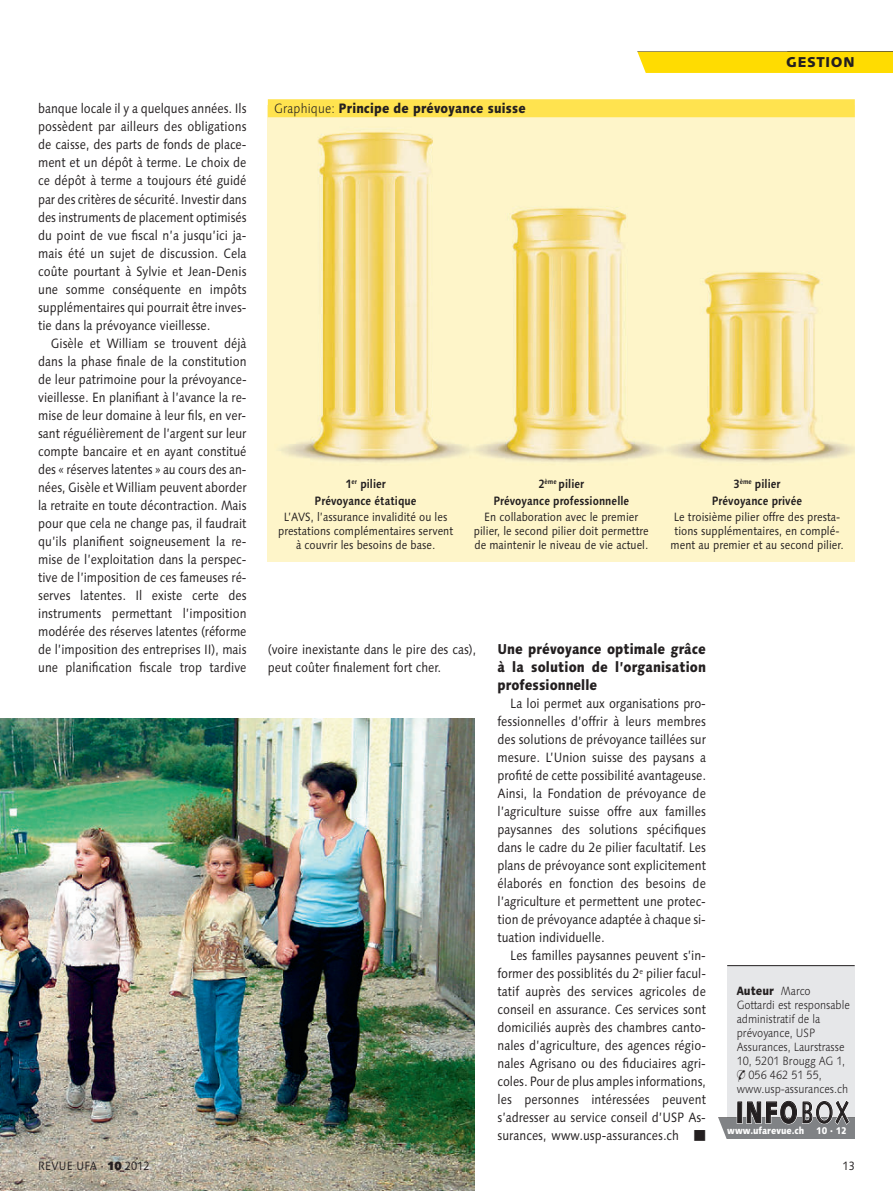
<style>
.page{position:relative;width:893px;height:1191px;background:#fff}
.page>*{position:absolute;margin:0;border:0;box-sizing:border-box;transform-origin:0 0}
.t1{font:900 30px "Syntax";color:#231f20;scale:.7 1}
.t2{font:800 14.25px/18px "Linotype Syntax";letter-spacing:.01em;color:#231f20;text-align:justify;scale:.88 1}
.t3{font:800 14.25px "Linotype Syntax";letter-spacing:.01em;color:#231f20}
.t4{font:13.5px/18px "Linotype Syntax";color:#231f20;scale:.88 1}
.t5{font:800 13.5px "Linotype Syntax";letter-spacing:.015em;color:#231f20;scale:.88 1}
.t6{font:12px/16.6px "Linotype Syntax";letter-spacing:.005em;color:#231f20;text-align:center;scale:.88 1}
.t7{font:300 12px "Linotype Syntax";color:#231f20;scale:.88 1}
.t8{font:700 12px/16.6px "Linotype Syntax";letter-spacing:.005em;color:#231f20;text-align:center;scale:.88 1}
.t9{font:12px "Linotype Syntax";letter-spacing:.035em;color:#231f20;scale:.88 1}
.t10{font:800 12px "Linotype Syntax";color:#231f20;scale:.88 1}
.t11{font:800 9.75px "Linotype Syntax";color:#fff;scale:.88 1}
.s1{font-weight:300}
.s2{font-weight:700}
.s3{font-weight:400}
.s4{font-family:"Universal Newswith Comm Pi"}
.s5{font-weight:900}
</style>
<div class="page">
<div style="left:637px;top:52px;width:256px;height:21px;background:#ffdc01"></div>
<hr style="left:637px;top:51px;width:256px;height:1px;background:#231f20">
<img style="left:0;top:718px;width:475px;height:472px">
<img style="left:268px;top:117px;width:587px;height:444px">
<div style="left:727px;top:965px;width:127px;height:169px;background:#e6e7e9"></div>
<hr style="left:727px;top:965px;width:127px;height:1px;background:#231f20">
<div style="left:718px;top:1118px;width:137px;height:20px;background:#808285"></div>
<hr style="left:718px;top:1117px;width:137px;height:1px;background:#231f20">
<div style="left:268px;top:99px;width:587px;height:18px;background:#ffe34f"></div>
<p class="t4" style="left:38px;top:101px;width:238px">banque locale il y a quelques années. Ils</p>
<p class="t4" style="left:38px;top:119px;width:238px">possèdent par ailleurs des obligations</p>
<p class="t4" style="left:38px;top:137px;width:238px">de caisse, des parts de fonds de place-</p>
<p class="t4" style="left:38px;top:155px;width:238px">ment et un dépôt à terme. Le choix de</p>
<p class="t4" style="left:38px;top:173px;width:238px">ce dépôt à terme a toujours été guidé</p>
<p class="t4" style="left:38px;top:191px;width:238px">par des critères de sécurité. Investir dans</p>
<p class="t4" style="left:38px;top:209px;width:238px">des instruments de placement optimisés</p>
<p class="t4" style="left:38px;top:227px;width:238px">du point de vue fiscal n’a jusqu’ici ja-</p>
<p class="t4" style="left:38px;top:245px;width:238px">mais été un sujet de discussion. Cela</p>
<p class="t4" style="left:38px;top:263px;width:238px">coûte pourtant à Sylvie et Jean-Denis</p>
<p class="t4" style="left:38px;top:281px;width:238px">une somme conséquente en impôts</p>
<p class="t4" style="left:38px;top:299px;width:238px">supplémentaires qui pourrait être inves-</p>
<p class="t4" style="left:38px;top:317px;width:197px">tie dans la prévoyance vieillesse.</p>
<p class="t4" style="left:51px;top:335px;width:224px">Gisèle et William se trouvent déjà</p>
<p class="t4" style="left:38px;top:353px;width:238px">dans la phase finale de la constitution</p>
<p class="t4" style="left:38px;top:371px;width:238px">de leur patrimoine pour la prévoyance-</p>
<p class="t4" style="left:38px;top:389px;width:238px">vieillesse. En planifiant à l’avance la re-</p>
<p class="t4" style="left:38px;top:407px;width:238px">mise de leur domaine à leur fils, en ver-</p>
<p class="t4" style="left:38px;top:425px;width:238px">sant réguélièrement de l’argent sur leur</p>
<p class="t4" style="left:38px;top:443px;width:238px">compte bancaire et en ayant constitué</p>
<p class="t4" style="left:38px;top:461px;width:238px">des « réserves latentes » au cours des an-</p>
<p class="t4" style="left:38px;top:479px;width:238px">nées, Gisèle et William peuvent aborder</p>
<p class="t4" style="left:38px;top:497px;width:238px">la retraite en toute décontraction. Mais</p>
<p class="t4" style="left:38px;top:515px;width:238px">pour que cela ne change pas, il faudrait</p>
<p class="t4" style="left:38px;top:533px;width:238px">qu’ils planifient soigneusement la re-</p>
<p class="t4" style="left:38px;top:551px;width:238px">mise de l’exploitation dans la perspec-</p>
<p class="t4" style="left:38px;top:569px;width:238px">tive de l’imposition de ces fameuses ré-</p>
<p class="t4" style="left:38px;top:587px;width:238px">serves latentes. Il existe certe des</p>
<p class="t4" style="left:38px;top:605px;width:238px">instruments permettant l’imposition</p>
<p class="t4" style="left:38px;top:623px;width:238px">modérée des réserves latentes (réforme</p>
<p class="t4" style="left:38px;top:641px;width:238px">de l’imposition des entreprises II), mais</p>
<p class="t4" style="left:38px;top:659px;width:238px">une planification fiscale trop tardive</p>
<p class="t5" style="left:274px;top:103px;width:287px"><span class="s1">Graphique:</span> Principe de prévoyance suisse</p>
<p class="t3" style="left:786px;top:56px;width:70px">GESTION</p>
<p class="t6" style="left:284px;top:477px;width:187px"><span class="s2">1</span><sup>er</sup> <span class="s2">pilier<br>Prévoyance étatique<br></span>L’AVS, l’assurance invalidité ou les</p>
<p class="t6" style="left:278px;top:525px;width:200px;line-height:13.5px">prestations complémentaires servent à couvrir les besoins de base.</p>
<p class="t8" style="left:484px;top:476px;width:176px">2<sup>ème</sup> pilier<br>Prévoyance professionnelle<br><span class="s3">En collaboration avec le premier</span></p>
<p class="t6" style="left:474px;top:525px;width:200px;line-height:13.5px;text-align:left">pilier, le second pilier doit permettre de maintenir le niveau de vie actuel.</p>
<p class="t6" style="left:673px;top:477px;width:191px"><span class="s2">3</span><sup>ème</sup> <span class="s2">pilier<br>Prévoyance privée<br></span>Le troisième pilier offre des presta -</p>
<p class="t6" style="left:670px;top:525px;width:198px;line-height:13.5px">tions supplémentaires, en complé&shy;ment au premier et au second pilier.</p>
<p class="t4" style="left:268px;top:641px;width:238px">(voire inexistante dans le pire des cas), peut coûter finalement fort cher.</p>
<p class="t2" style="left:497px;top:641px;width:238px">Une prévoyance optimale grâce à la solution de l’organisation professionnelle</p>
<p class="t4" style="left:510px;top:695px;width:224px">La loi permet aux organisations pro-</p>
<p class="t4" style="left:497px;top:713px;width:238px">fessionnelles d’offrir à leurs membres</p>
<p class="t4" style="left:497px;top:731px;width:238px">des solutions de prévoyance taillées sur</p>
<p class="t4" style="left:497px;top:749px;width:238px">mesure. L’Union suisse des paysans a</p>
<p class="t4" style="left:497px;top:767px;width:238px">profité de cette possibilité avantageuse.</p>
<p class="t4" style="left:497px;top:785px;width:238px">Ainsi, la Fondation de prévoyance de</p>
<p class="t4" style="left:497px;top:803px;width:238px">l’agriculture suisse offre aux familles</p>
<p class="t4" style="left:497px;top:821px;width:238px">paysannes des solutions spécifiques</p>
<p class="t4" style="left:497px;top:839px;width:238px">dans le cadre du 2e pilier facultatif. Les</p>
<p class="t4" style="left:497px;top:857px;width:238px">plans de prévoyance sont explicitement</p>
<p class="t4" style="left:497px;top:875px;width:238px">élaborés en fonction des besoins de</p>
<p class="t4" style="left:497px;top:893px;width:238px">l’agriculture et permettent une protec-</p>
<p class="t4" style="left:497px;top:911px;width:238px">tion de prévoyance adaptée à chaque si-</p>
<p class="t4" style="left:497px;top:929px;width:123px">tuation individuelle.</p>
<p class="t4" style="left:510px;top:947px;width:224px">Les familles paysannes peuvent s’in-</p>
<p class="t4" style="left:497px;top:965px;width:238px">former des possiblités du 2<sup>e</sup> pilier facul-</p>
<p class="t4" style="left:497px;top:983px;width:238px">tatif auprès des services agricoles de</p>
<p class="t4" style="left:497px;top:1001px;width:238px">conseil en assurance. Ces services sont</p>
<p class="t4" style="left:497px;top:1019px;width:238px">domiciliés auprès des chambres canto-</p>
<p class="t4" style="left:497px;top:1037px;width:238px">nales d’agriculture, des agences régio-</p>
<p class="t4" style="left:497px;top:1055px;width:238px">nales Agrisano ou des fiduciaires agri-</p>
<p class="t4" style="left:497px;top:1073px;width:238px">coles. Pour de plus amples informations,</p>
<p class="t4" style="left:497px;top:1091px;width:238px">les personnes intéressées peuvent</p>
<p class="t4" style="left:497px;top:1109px;width:238px">s’adresser au service conseil d’USP As-</p>
<p class="t4" style="left:497px;top:1127px;width:238px">surances, www.usp-assurances.ch <span class="s4">-</span></p>
<p class="t10" style="left:736px;top:986px;width:86px">Auteur <span class="s1">Marco</span></p>
<p class="t7" style="left:736px;top:1000px;width:130px">Gottardi est responsable</p>
<p class="t7" style="left:736px;top:1014px;width:96px">administratif de la</p>
<p class="t7" style="left:736px;top:1028px;width:90px">prévoyance, USP</p>
<p class="t7" style="left:736px;top:1042px;width:124px">Assurances, Laurstrasse</p>
<p class="t7" style="left:736px;top:1055px;width:125px">10, 5201 Brougg AG 1,</p>
<p class="t7" style="left:748px;top:1069px;width:85px">056 462 51 55,</p>
<p class="t7" style="left:736px;top:1083px;width:128px">www.usp-assurances.ch</p>
<p class="t1" style="left:736px;top:1099px;width:162px">INFO<span class="s3">BOX</span></p>
<p class="t11" style="left:727px;top:1126px;width:137px">www.ufarevue.ch 10 · 12</p>
<p class="t9" style="left:38px;top:1160px;width:128px">REVUE UFA · <span class="s5">10</span> 2012</p>
<p class="t6" style="left:842px;top:1158px;width:16px">13</p>
</div>
